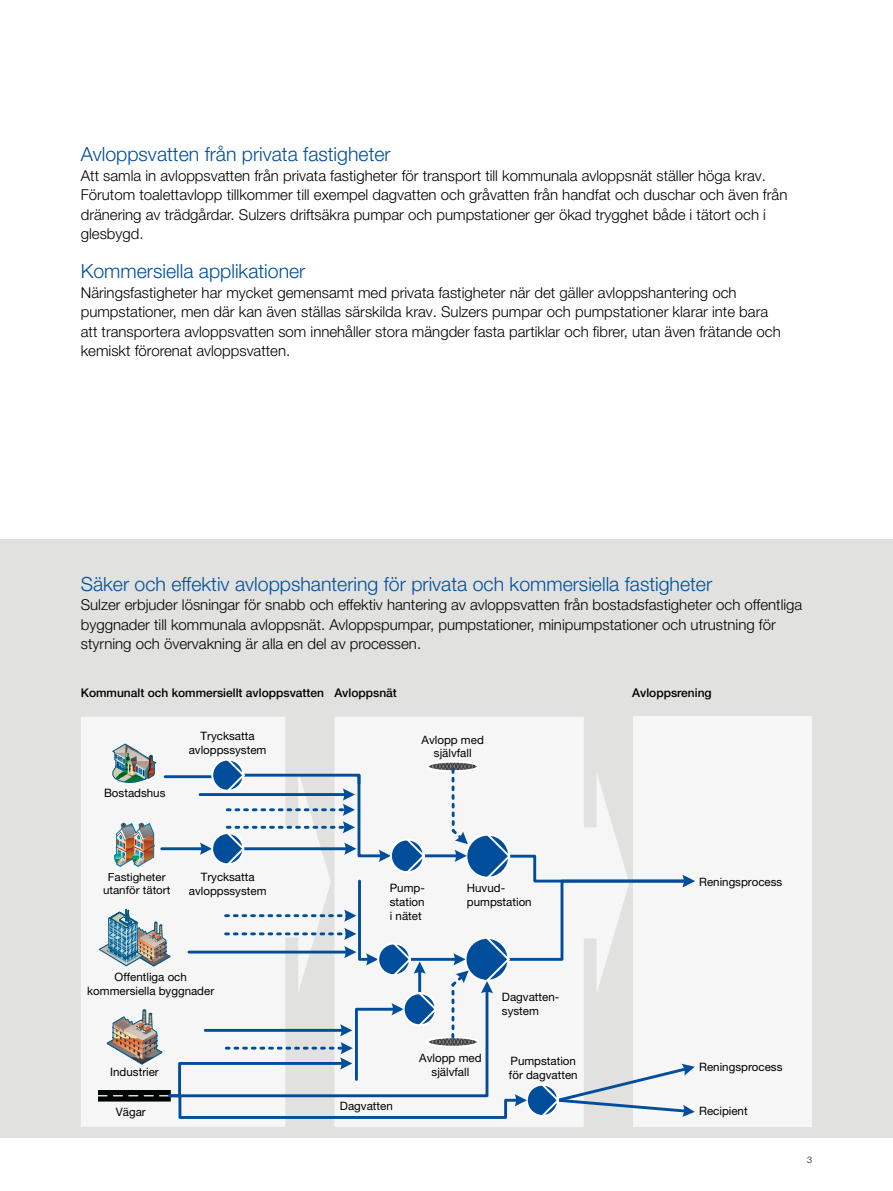
<style>
.page{position:relative;width:893px;height:1191px;background:#fff}
.page>*{position:absolute;margin:0;border:0;box-sizing:border-box;transform-origin:0 0}
.t1{font:300 19.5px "Helvetica Neue LT Pro";color:#004e9b}
.t2{font:300 15px/19.5px "Helvetica Neue LT Pro";color:#000}
.t3{font:500 12px "Helvetica Neue LT Pro";color:#000}
.t4{font:11.55px/13.8px "Helvetica Neue LT Pro";color:#000;text-align:center}
.t5{font:11.1px/13.4px "Helvetica Neue LT Pro";color:#000;text-align:center;scale:1.04 1}
.t6{font:300 9px "Helvetica Neue LT Pro";color:#000}
</style>
<div class="page">
<div style="left:0;top:539px;width:893px;height:598px;background:#e1e2e0"></div>
<div style="left:335px;top:717px;width:249px;height:410px;background:#f6f6f6"></div>
<div style="left:81px;top:717px;width:204px;height:409px;background:#f6f6f6"></div>
<div style="left:633px;top:716px;width:178px;height:410px;background:#f6f6f6"></div>
<svg style="left:98px;top:743px;width:597px;height:375px"></svg>
<h1 class="t1" style="left:81px;top:142px;width:311px">Avloppsvatten från privata fastigheter</h1>
<p class="t2" style="left:81px;top:165px;width:708px">Att samla in avloppsvatten från privata fastigheter för transport till kommunala avloppsnät ställer höga krav.<br>Förutom toalettavlopp tillkommer till exempel dagvatten och gråvatten från handfat och duschar och även från dränering av trädgårdar. Sulzers driftsäkra pumpar och pumpstationer ger ökad trygghet både i tätort och i glesbygd.</p>
<h1 class="t1" style="left:81px;top:259px;width:226px">Kommersiella applikationer</h1>
<p class="t2" style="left:81px;top:282px;width:701px">Näringsfastigheter har mycket gemensamt med privata fastigheter när det gäller avloppshantering och pumpstationer, men där kan även ställas särskilda krav. Sulzers pumpar och pumpstationer klarar inte bara att transportera avloppsvatten som innehåller stora mängder fasta partiklar och fibrer, utan även frätande och kemiskt förorenat avloppsvatten.</p>
<h1 class="t1" style="left:81px;top:571px;width:633px">Säker och effektiv avloppshantering för privata och kommersiella fastigheter</h1>
<p class="t2" style="left:81px;top:594px;width:723px">Sulzer erbjuder lösningar för snabb och effektiv hantering av avloppsvatten från bostadsfastigheter och offentliga byggnader till kommunala avloppsnät. Avloppspumpar, pumpstationer, minipumpstationer och utrustning för styrning och övervakning är alla en del av processen.</p>
<p class="t3" style="left:81px;top:685px;width:318px">Kommunalt och kommersiellt avloppsvatten Avloppsnät</p>
<p class="t3" style="left:632px;top:685px;width:81px">Avloppsrening</p>
<p class="t4" style="left:104px;top:785px;width:63px">Bostadshus</p>
<p class="t4" style="left:189px;top:728px;width:79px">Trycksatta avloppssystem</p>
<p class="t4" style="left:422px;top:732px;width:64px">Avlopp med självfall</p>
<p class="t5" style="left:103px;top:870px;width:66px">Fastigheter utanför tätort</p>
<p class="t4" style="left:189px;top:869px;width:79px">Trycksatta avloppssystem</p>
<p class="t4" style="left:467px;top:880px;width:66px;text-align:left">Huvud&shy;pumpstation</p>
<p class="t4" style="left:390px;top:880px;width:37px;text-align:justify">Pump&shy;station i nätet</p>
<p class="t4" style="left:87px;top:969px;width:128px">Offentliga och kommersiella byggnader</p>
<p class="t4" style="left:110px;top:1064px;width:50px">Industrier</p>
<p class="t4" style="left:116px;top:1105px;width:31px">Vägar</p>
<p class="t4" style="left:340px;top:1099px;width:54px">Dagvatten</p>
<p class="t4" style="left:419px;top:1050px;width:64px">Avlopp med självfall</p>
<p class="t4" style="left:502px;top:989px;width:59px;text-align:left">Dagvatten&shy;system</p>
<p class="t4" style="left:509px;top:1053px;width:70px;text-align:left">Pumpstation för dagvatten</p>
<p class="t4" style="left:699px;top:874px;width:85px">Reningsprocess</p>
<p class="t4" style="left:699px;top:1060px;width:85px">Reningsprocess</p>
<p class="t4" style="left:699px;top:1104px;width:50px">Recipient</p>
<p class="t6" style="left:807px;top:1154px;width:7px">3</p>
</div>
